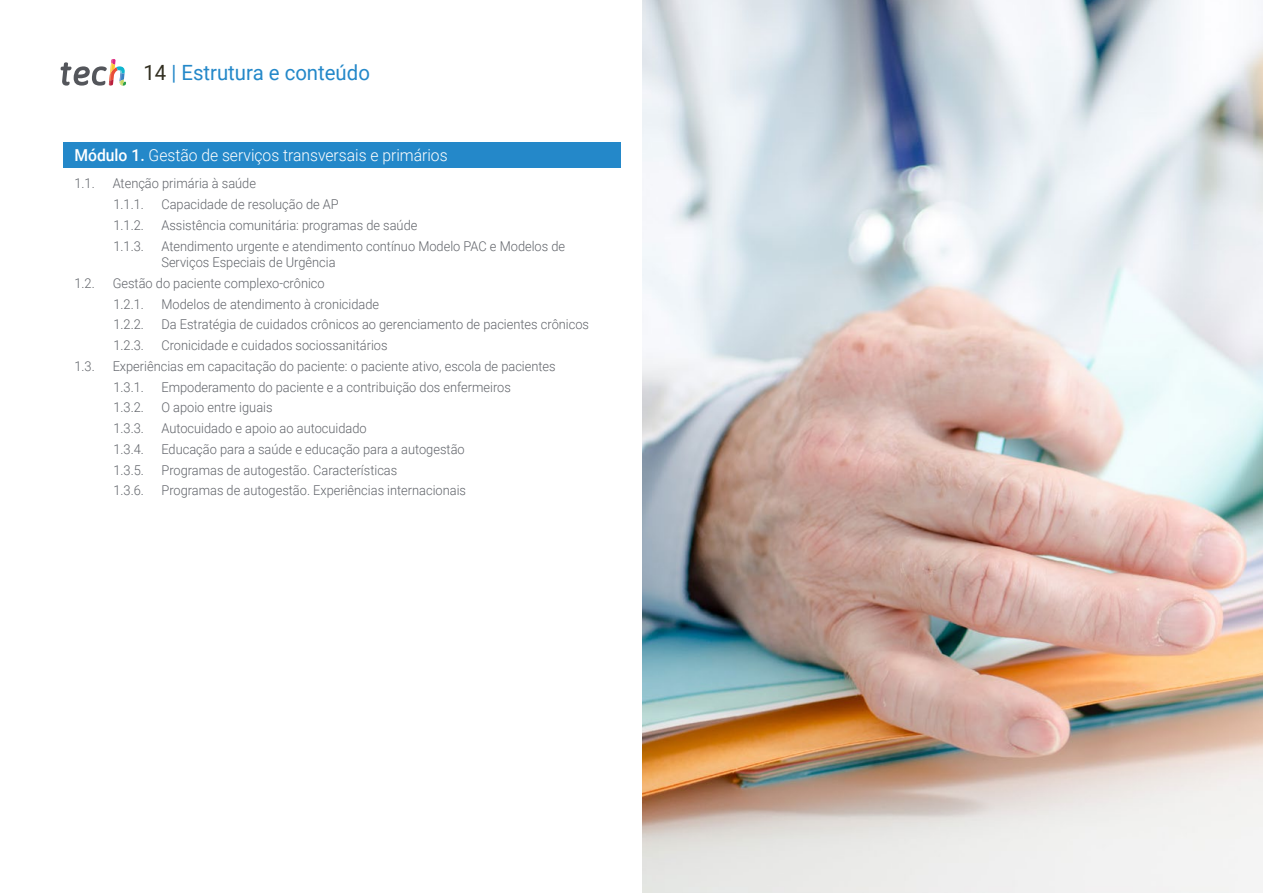
<style>
.page{position:relative;width:1263px;height:893px;background:#fff}
.page>*{position:absolute;margin:0;border:0;box-sizing:border-box;transform-origin:0 0}
.t1{font:21px "Roboto";color:#2488c9}
.t2{font:300 16.5px "Roboto";color:#fff;scale:.95 1}
.t3{font:300 13.5px/20.7px "Roboto";color:#61646a;scale:.95 1}
.s1{color:#312e20}
.s2{font-weight:500}
</style>
<div class="page">
<div style="left:63px;top:142px;width:558px;height:25px;background:#2488c9"></div>
<img style="left:642px;top:0;width:621px;height:893px">
<svg style="left:61px;top:59px;width:65px;height:27px"></svg>
<h1 class="t1" style="left:144px;top:57px;width:228px"><span class="s1">14</span> | Estrutura e conteúdo</h1>
<p class="t2" style="left:74px;top:144px;width:394px"><span class="s2">Módulo 1.</span> Gestão de serviços transversais e primários</p>
<p class="t3" style="left:74px;top:173px;width:23px">1.1.</p>
<p class="t3" style="left:113px;top:173px;width:152px">Atenção primária à saúde<br>1.1.1.</p>
<p class="t3" style="left:161px;top:193px;width:188px">Capacidade de resolução de AP</p>
<p class="t3" style="left:113px;top:214px;width:34px">1.1.2.</p>
<p class="t3" style="left:161px;top:214px;width:271px">Assistência comunitária: programas de saúde</p>
<p class="t3" style="left:113px;top:235px;width:34px">1.1.3.</p>
<p class="t3" style="left:161px;top:237px;width:426px;line-height:16.5px">Atendimento urgente e atendimento contínuo Modelo PAC e Modelos de<br>Serviços Especiais de Urgência</p>
<p class="t3" style="left:74px;top:272px;width:23px">1.2.</p>
<p class="t3" style="left:113px;top:272px;width:225px">Gestão do paciente complexo-crônico<br>1.2.1.</p>
<p class="t3" style="left:161px;top:293px;width:231px">Modelos de atendimento à cronicidade</p>
<p class="t3" style="left:113px;top:314px;width:34px">1.2.2.</p>
<p class="t3" style="left:161px;top:314px;width:452px">Da Estratégia de cuidados crônicos ao gerenciamento de pacientes crônicos</p>
<p class="t3" style="left:113px;top:334px;width:34px">1.2.3.</p>
<p class="t3" style="left:161px;top:334px;width:240px">Cronicidade e cuidados sociossanitários</p>
<p class="t3" style="left:74px;top:355px;width:23px">1.3.</p>
<p class="t3" style="left:113px;top:355px;width:468px">Experiências em capacitação do paciente: o paciente ativo, escola de pacientes<br>1.3.1.</p>
<p class="t3" style="left:161px;top:376px;width:369px">Empoderamento do paciente e a contribuição dos enfermeiros</p>
<p class="t3" style="left:113px;top:397px;width:34px">1.3.2.</p>
<p class="t3" style="left:161px;top:397px;width:118px">O apoio entre iguais</p>
<p class="t3" style="left:113px;top:417px;width:34px">1.3.3.</p>
<p class="t3" style="left:161px;top:417px;width:218px">Autocuidado e apoio ao autocuidado</p>
<p class="t3" style="left:113px;top:438px;width:34px">1.3.4.</p>
<p class="t3" style="left:161px;top:438px;width:321px">Educação para a saúde e educação para a autogestão</p>
<p class="t3" style="left:113px;top:459px;width:34px">1.3.5.</p>
<p class="t3" style="left:161px;top:459px;width:250px">Programas de autogestão. Características</p>
<p class="t3" style="left:113px;top:480px;width:34px">1.3.6.</p>
<p class="t3" style="left:161px;top:480px;width:322px">Programas de autogestão. Experiências internacionais</p>
</div>
